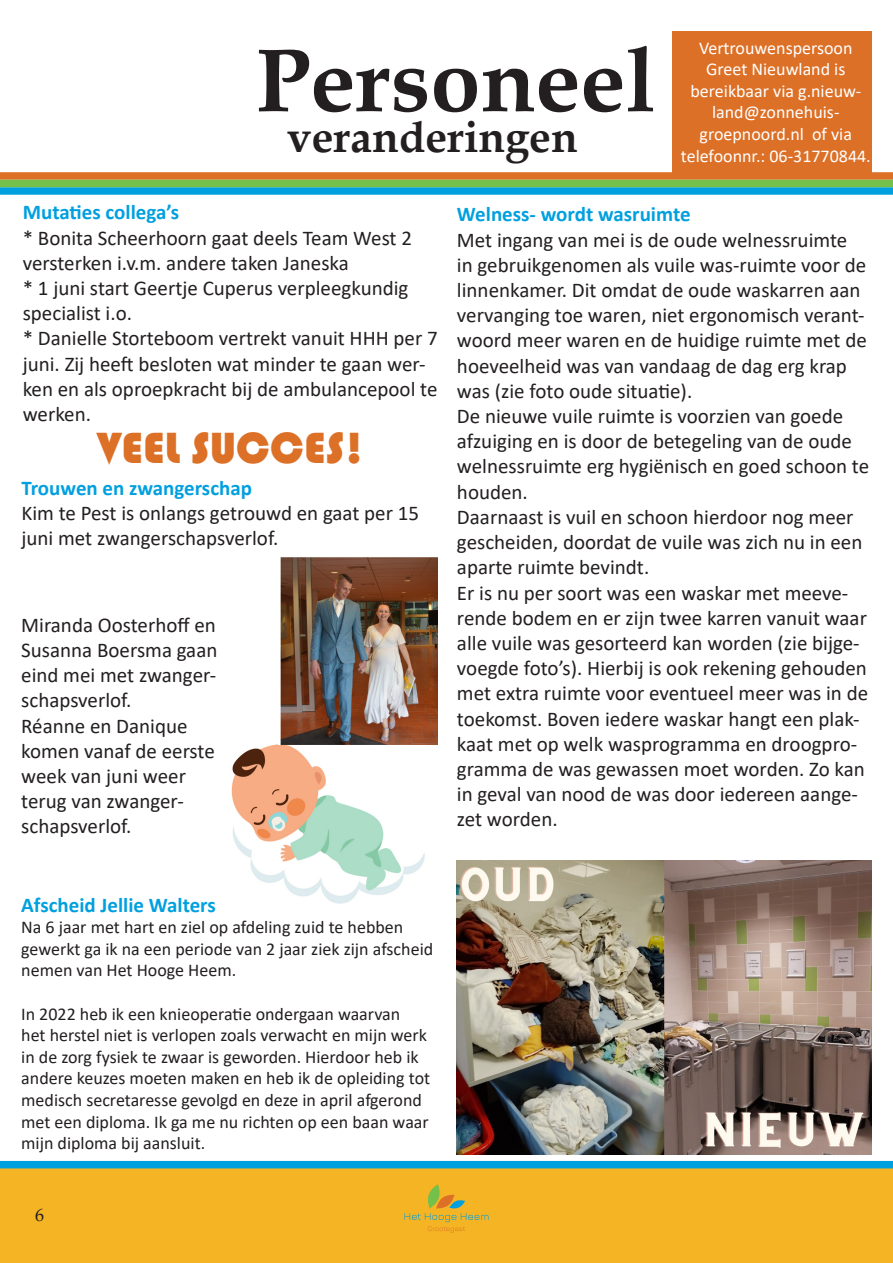
<style>
.page{position:relative;width:893px;height:1263px;background:#fff}
.page>*{position:absolute;margin:0;border:0;box-sizing:border-box;transform-origin:0 0}
.t1{font:700 90px "Book Antiqua";color:#231f20}
.t2{font:45px "Bauhaus 93";color:#dd7027}
.t3{font:700 43.5px "Book Antiqua";color:#231f20}
.t4{font:21px/25.2px "Calibri";color:#231f20}
.t5{font:700 21px "Calibri";color:#00a0df}
.t6{font:18px/21.6px "Calibri";color:#231f20}
.t7{font:18px/21.6px "Calibri";color:#fff;text-align:center}
.t8{font:18px "Book Antiqua";color:#231f20}
</style>
<div class="page">
<div style="left:0;top:1165px;width:893px;height:98px;background:#f4b424"></div>
<div style="left:0;top:187px;width:893px;height:8px;background:#00a0df"></div>
<div style="left:0;top:172px;width:893px;height:8px;background:#dd7027"></div>
<div style="left:0;top:180px;width:893px;height:7px;background:#75c04b"></div>
<div style="left:0;top:1161px;width:893px;height:7px;background:#00a0df"></div>
<svg style="left:404px;top:1184px;width:84px;height:48px"></svg>
<img style="left:231px;top:744px;width:206px;height:160px">
<div style="left:673px;top:32px;width:199px;height:141px;background:#dd7027"></div>
<img style="left:280px;top:557px;width:157px;height:187px">
<img style="left:457px;top:861px;width:415px;height:294px">
<p class="t1" style="left:255px;top:19px;width:401px">Personeel</p>
<p class="t3" style="left:288px;top:108px;width:292px">veranderingen</p>
<p class="t7" style="left:681px;top:36px;width:191px">Vertrouwenspersoon<br>Greet Nieuwland is bereikbaar via g.nieuw&shy;land@zonnehuis&shy;groepnoord.nl of via telefoonnr.: 06-31770844.</p>
<p class="t5" style="left:23px;top:198px;width:158px">Mutaties collega’s</p>
<p class="t4" style="left:23px;top:224px;width:391px">* Bonita Scheerhoorn gaat deels Team West 2 versterken i.v.m. andere taken Janeska</p>
<p class="t4" style="left:23px;top:275px;width:387px">* 1 juni start Geertje Cuperus verpleegkundig specialist i.o.</p>
<p class="t4" style="left:23px;top:325px;width:417px">* Danielle Storteboom vertrekt vanuit HHH per 7 juni. Zij heeft besloten wat minder te gaan wer&shy;ken en als oproepkracht bij de ambulancepool te werken.</p>
<p class="t2" style="left:98px;top:423px;width:267px">VEEL SUCCES!</p>
<p class="t5" style="left:21px;top:473px;width:232px">Trouwen en zwangerschap</p>
<p class="t4" style="left:21px;top:500px;width:399px">Kim te Pest is onlangs getrouwd en gaat per 15 juni met zwangerschapsverlof.</p>
<p class="t4" style="left:21px;top:612px;width:198px;text-align:justify">Miranda Oosterhoff en Susanna Boersma gaan eind mei met zwanger&shy;schapsverlof.</p>
<p class="t4" style="left:21px;top:712px;width:195px">Réanne en Danique komen vanaf de eerste week van juni weer terug van zwanger&shy;schapsverlof.</p>
<p class="t5" style="left:457px;top:200px;width:235px">Welness- wordt wasruimte</p>
<p class="t4" style="left:457px;top:227px;width:411px">Met ingang van mei is de oude welnessruimte in gebruikgenomen als vuile was-ruimte voor de linnenkamer. Dit omdat de oude waskarren aan vervanging toe waren, niet ergonomisch verant&shy;woord meer waren en de huidige ruimte met de hoeveelheid was van vandaag de dag erg krap was (zie foto oude situatie).</p>
<p class="t4" style="left:457px;top:403px;width:414px">De nieuwe vuile ruimte is voorzien van goede afzuiging en is door de betegeling van de oude welnessruimte erg hygiënisch en goed schoon te houden.</p>
<p class="t4" style="left:457px;top:504px;width:407px">Daarnaast is vuil en schoon hierdoor nog meer gescheiden, doordat de vuile was zich nu in een aparte ruimte bevindt.</p>
<p class="t4" style="left:457px;top:579px;width:413px">Er is nu per soort was een waskar met meeve&shy;rende bodem en er zijn twee karren vanuit waar alle vuile was gesorteerd kan worden (zie bijge&shy;voegde foto’s). Hierbij is ook rekening gehouden met extra ruimte voor eventueel meer was in de toekomst. Boven iedere waskar hangt een plak&shy;kaat met op welk wasprogramma en droogpro&shy;gramma de was gewassen moet worden. Zo kan in geval van nood de was door iedereen aange&shy;zet worden.</p>
<p class="t5" style="left:21px;top:890px;width:196px">Afscheid Jellie Walters</p>
<p class="t6" style="left:21px;top:916px;width:413px">Na 6 jaar met hart en ziel op afdeling zuid te hebben gewerkt ga ik na een periode van 2 jaar ziek zijn afscheid nemen van Het Hooge Heem.</p>
<p class="t6" style="left:21px;top:1002px;width:410px">In 2022 heb ik een knieoperatie ondergaan waarvan<br>het herstel niet is verlopen zoals verwacht en mijn werk in de zorg fysiek te zwaar is geworden. Hierdoor heb ik andere keuzes moeten maken en heb ik de opleiding tot medisch secretaresse gevolgd en deze in april afgerond met een diploma. Ik ga me nu richten op een baan waar mijn diploma bij aansluit.</p>
<p class="t8" style="left:35px;top:1202px;width:10px">6</p>
</div>
